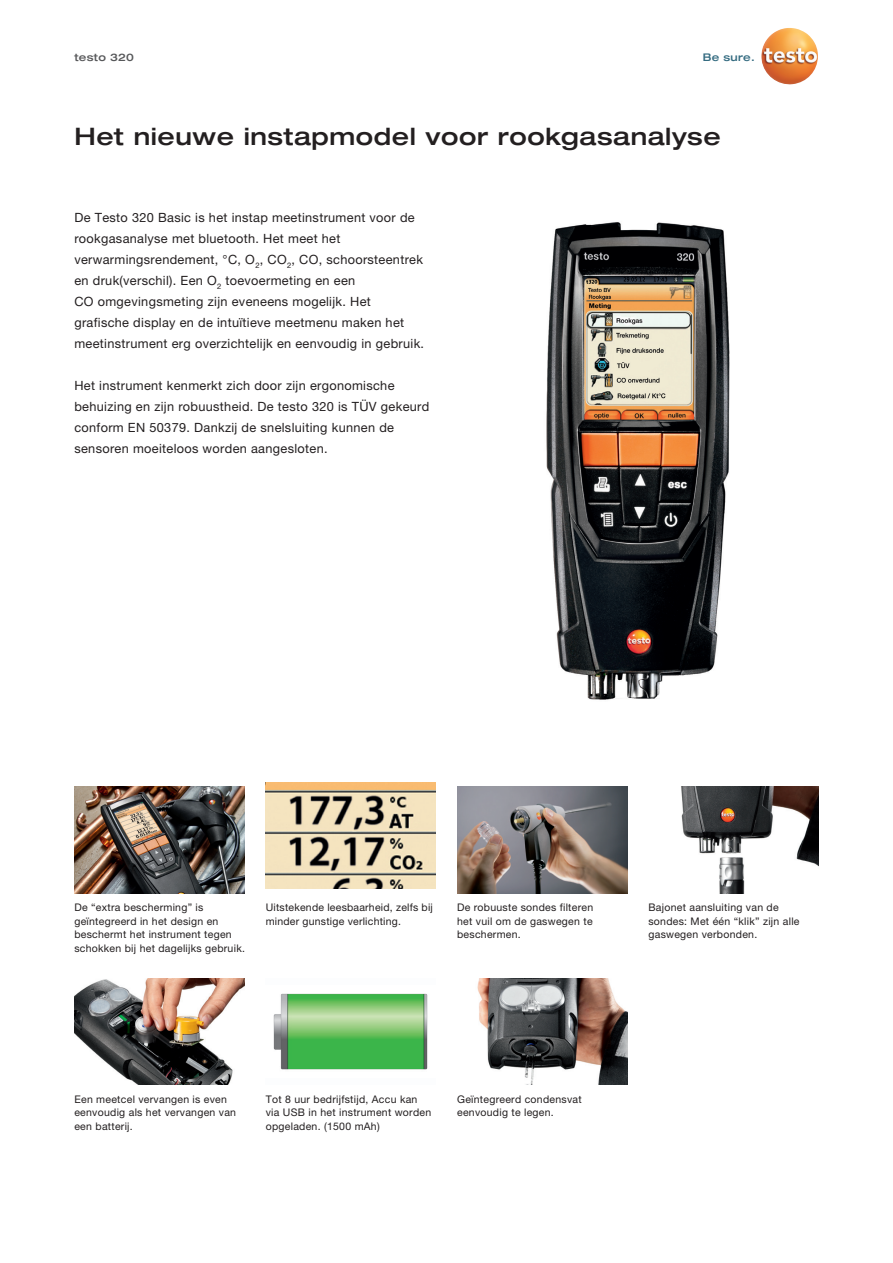
<style>
.page{position:relative;width:893px;height:1263px;background:#fff}
.page>*{position:absolute;margin:0;border:0;box-sizing:border-box;transform-origin:0 0}
.t1{font:500 expanded 24px "Helvetica Neue LT Com";letter-spacing:.025em;color:#231f20}
.t2{font:12.75px/21px "Helvetica Neue LTW1 G";letter-spacing:.025em;color:#231f20}
.t3{font:10.5px/13.5px "Helvetica Neue LTW1 G";letter-spacing:.025em;color:#231f20}
.t4{font:500 expanded 10.5px "Helvetica Neue LT Com";letter-spacing:.025em;color:#57585a}
.t5{font:500 expanded 10.5px "Helvetica Neue LT Com";letter-spacing:.025em;color:#356c81}
</style>
<div class="page">
<img style="left:681px;top:787px;width:138px;height:106px">
<img style="left:74px;top:787px;width:170px;height:106px">
<img style="left:265px;top:782px;width:170px;height:107px">
<img style="left:457px;top:787px;width:170px;height:106px">
<img style="left:74px;top:978px;width:170px;height:106px">
<img style="left:273px;top:993px;width:155px;height:77px">
<img style="left:477px;top:978px;width:150px;height:106px">
<img style="left:546px;top:222px;width:184px;height:478px">
<img style="left:761px;top:28px;width:57px;height:57px">
<p class="t4" style="left:74px;top:50px;width:61px">testo 320</p>
<p class="t5" style="left:703px;top:50px;width:54px">Be sure.</p>
<h1 class="t1" style="left:74px;top:121px;width:648px">Het nieuwe instapmodel voor rookgasanalyse</h1>
<p class="t2" style="left:74px;top:207px;width:351px">De Testo 320 Basic is het instap meetinstrument voor de rookgasanalyse met bluetooth. Het meet het verwarmingsrendement, °C, O<sub>2</sub>, CO<sub>2</sub>, CO, schoorsteentrek en druk(verschil). Een O<sub>2</sub> toevoermeting en een<br>CO omgevingsmeting zijn eveneens mogelijk. Het grafische display en de intuïtieve meetmenu maken het meetinstrument erg overzichtelijk en eenvoudig in gebruik.</p>
<p class="t2" style="left:74px;top:375px;width:356px">Het instrument kenmerkt zich door zijn ergonomische behuizing en zijn robuustheid. De testo 320 is TÜV gekeurd conform EN 50379. Dankzij de snelsluiting kunnen de sensoren moeiteloos worden aangesloten.</p>
<p class="t3" style="left:74px;top:900px;width:172px">De “extra bescherming” is geïntegreerd in het design en beschermt het instrument tegen schokken bij het dagelijks gebruik.</p>
<p class="t3" style="left:266px;top:901px;width:169px">Uitstekende leesbaarheid, zelfs bij minder gunstige verlichting.</p>
<p class="t3" style="left:457px;top:901px;width:138px;text-align:justify">De robuuste sondes filteren het vuil om de gaswegen te beschermen.</p>
<p class="t3" style="left:648px;top:900px;width:153px">Bajonet aansluiting van de sondes: Met één “klik” zijn alle gaswegen verbonden.</p>
<p class="t3" style="left:74px;top:1092px;width:163px">Een meetcel vervangen is even eenvoudig als het vervangen van een batterij.</p>
<p class="t3" style="left:266px;top:1092px;width:167px">Tot 8 uur bedrijfstijd, Accu kan via USB in het instrument worden opgeladen. (1500 mAh)</p>
<p class="t3" style="left:457px;top:1092px;width:126px">Geïntegreerd condensvat eenvoudig te legen.</p>
</div>
